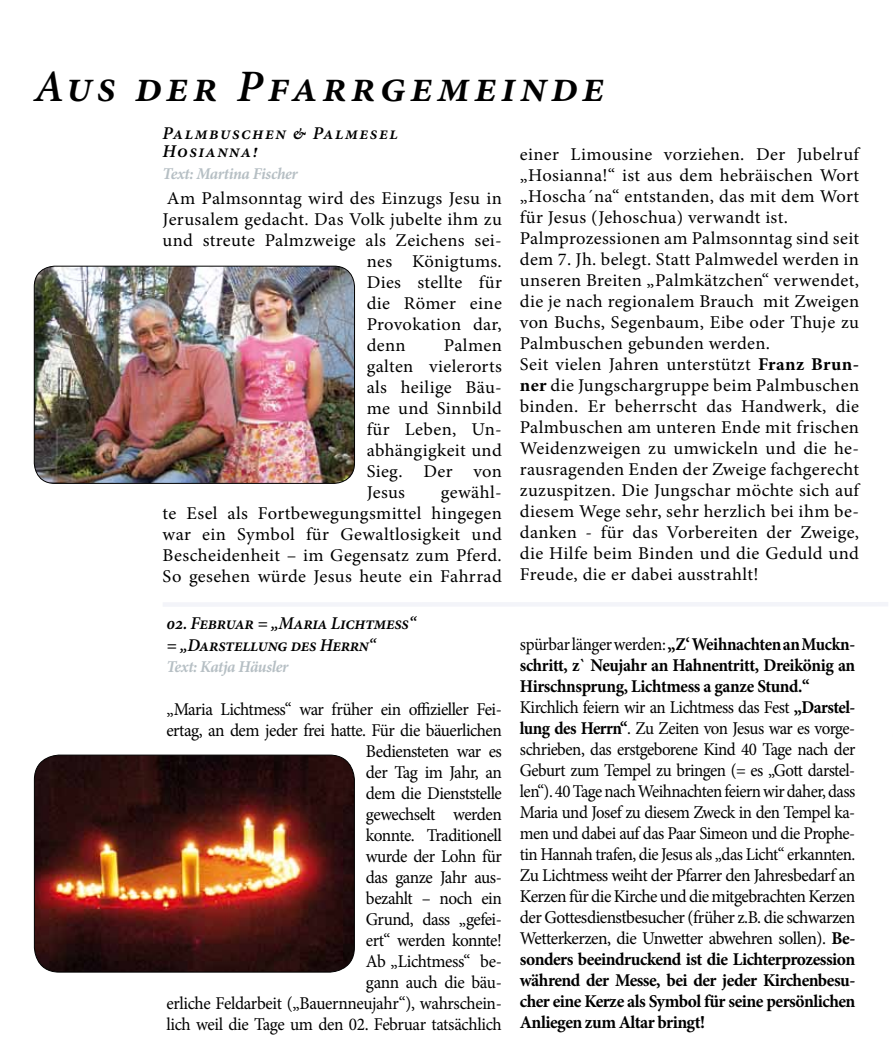
<style>
.page{position:relative;width:893px;height:1063px;background:#fff}
.page>*{position:absolute;margin:0;border:0;box-sizing:border-box;transform-origin:0 0}
.t1{font:italic 600 45px "Minion Pro";letter-spacing:.1em;color:#000}
.t2{font:18px/21px "Minion Pro";letter-spacing:.005em;color:#000;text-align:justify}
.t3{font:18px/21px "Minion Pro";letter-spacing:-.03em;color:#000;scale:.94 1}
.t4{font:18px/21px "Minion Pro";letter-spacing:-.03em;color:#000;text-align:right;scale:.96 1}
.t5{font:italic 600 18px/21.6px "Minion Pro";letter-spacing:-.02em;color:#000}
.t6{font:italic 600 18px/18px "Minion Pro";letter-spacing:.08em;color:#000}
.t7{font:italic 700 16.5px "Minion Pro";letter-spacing:-.025em;color:#b6bfc4}
.s1{font-weight:700}
</style>
<div class="page">
<img style="left:34px;top:266px;width:320px;height:217px">
<div style="left:34px;top:266px;width:321px;height:218px;border:1px solid #000;border-radius:20px"></div>
<img style="left:34px;top:755px;width:320px;height:217px">
<div style="left:34px;top:755px;width:321px;height:217px;border:1px solid #000;border-radius:25px"></div>
<div style="left:163px;top:602px;width:725px;height:5px;background:#f3f4f9"></div>
<h1 class="t1" style="left:34px;top:55px;width:572px">Aus der Pfarrgemeinde</h1>
<p class="t6" style="left:163px;top:124px;width:237px">Palmbuschen &amp; Palmesel<br>Hosianna!</p>
<p class="t7" style="left:163px;top:162px;width:137px">Text: Martina Fischer</p>
<p class="t2" style="left:167px;top:188px;width:336px">Am Palmsonntag wird des Einzugs Jesu in</p>
<p class="t2" style="left:163px;top:209px;width:341px">Jerusalem gedacht. Das Volk jubelte ihm zu</p>
<p class="t2" style="left:163px;top:230px;width:341px">und streute Palmzweige als Zeichens sei-</p>
<p class="t2" style="left:367px;top:251px;width:137px">nes Königtums.</p>
<p class="t2" style="left:367px;top:272px;width:137px">Dies stellte für</p>
<p class="t2" style="left:367px;top:293px;width:137px">die Römer eine</p>
<p class="t2" style="left:367px;top:314px;width:137px">Provokation dar,</p>
<p class="t2" style="left:367px;top:335px;width:41px">denn</p>
<p class="t2" style="left:367px;top:335px;width:137px;text-indent:77px">Palmen galten vielerorts als heilige Bäu&shy;me und Sinnbild für Leben, Un&shy;abhängigkeit und Sieg. Der von Jesus</p>
<p class="t2" style="left:163px;top:482px;width:341px;text-indent:278px">gewähl&shy;te Esel als Fortbewegungsmittel hingegen war ein Symbol für Gewaltlosigkeit und Bescheidenheit – im Gegensatz zum Pferd.<br>So gesehen würde Jesus heute ein Fahrrad</p>
<p class="t5" style="left:166px;top:612px;width:251px">02. Februar = „Maria Lichtmess“ = „Darstellung des Herrn“</p>
<p class="t7" style="left:166px;top:655px;width:124px">Text: Katja Häusler</p>
<p class="t4" style="left:166px;top:699px;width:351px">„Maria Lichtmess“ war früher ein offizieller Fei&shy;ertag, an dem jeder frei hatte. Für die bäuerlichen<br>Bediensteten war es<br>der Tag im Jahr, an<br>dem die Dienststelle<br>gewechselt werden<br>konnte. Traditionell<br>wurde der Lohn für<br>das ganze Jahr aus-<br>bezahlt – noch ein<br>Grund, dass „gefei-<br>ert“ werden konnte!<br>Ab „Lichtmess“ be-<br>gann auch die bäu-<br>erliche Feldarbeit („Bauernneujahr“), wahrschein&shy;lich weil die Tage um den 02. Februar tatsächlich</p>
<p class="t2" style="left:520px;top:144px;width:341px;text-align:left">einer Limousine vorziehen. Der Jubelruf „Hosianna!“ ist aus dem hebräischen Wort „Hoscha´na“ entstanden, das mit dem Wort für Jesus (Jehoschua) verwandt ist.<br>Palmprozessionen am Palmsonntag sind seit dem 7. Jh. belegt. Statt Palmwedel werden in unseren Breiten „Palmkätzchen“ verwendet, die je nach regionalem Brauch mit Zweigen von Buchs, Segenbaum, Eibe oder Thuje zu Palmbuschen gebunden werden.<br>Seit vielen Jahren unterstützt <span class="s1">Franz Brun&shy;ner</span> die Jungschargruppe beim Palmbuschen binden. Er beherrscht das Handwerk, die Palmbuschen am unteren Ende mit frischen Weidenzweigen zu umwickeln und die he&shy;rausragenden Enden der Zweige fachgerecht zuzuspitzen. Die Jungschar möchte sich auf diesem Wege sehr, sehr herzlich bei ihm be&shy;danken - für das Vorbereiten der Zweige, die Hilfe beim Binden und die Geduld und Freude, die er dabei ausstrahlt!</p>
<p class="t3" style="left:520px;top:634px;width:358px">spürbar länger werden: <span class="s1">„Z‘ Weihnachten an Muckn&shy;schritt, z` Neujahr an Hahnentritt, Dreikönig an Hirschnsprung, Lichtmess a ganze Stund.“ </span>Kirchlich feiern wir an Lichtmess das Fest <span class="s1">„Darstel&shy;lung des Herrn“</span>. Zu Zeiten von Jesus war es vorge&shy;schrieben, das erstgeborene Kind 40 Tage nach der Geburt zum Tempel zu bringen (= es „Gott darstel&shy;len“). 40 Tage nach Weihnachten feiern wir daher, dass Maria und Josef zu diesem Zweck in den Tempel ka&shy;men und dabei auf das Paar Simeon und die Prophe&shy;tin Hannah trafen, die Jesus als „das Licht“ erkannten.<br>Zu Lichtmess weiht der Pfarrer den Jahresbedarf an Kerzen für die Kirche und die mitgebrachten Kerzen der Gottesdienstbesucher (früher z.B. die schwarzen Wetterkerzen, die Unwetter abwehren sollen). <span class="s1">Be&shy;sonders beeindruckend ist die Lichterprozession während der Messe, bei der jeder Kirchenbesu&shy;cher eine Kerze als Symbol für seine persönlichen Anliegen zum Altar bringt!</span></p>
</div>
